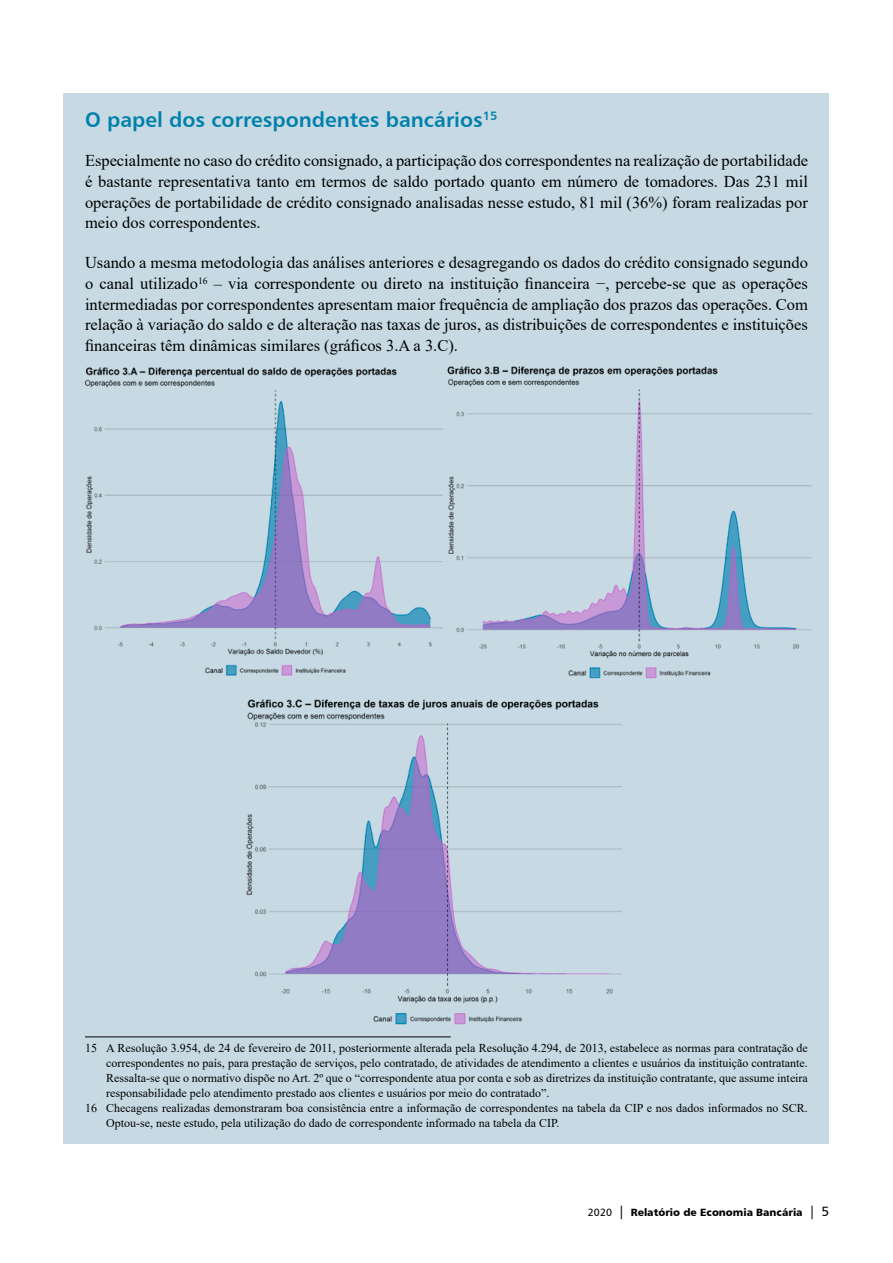
<style>
.page{position:relative;width:893px;height:1263px;background:#fff}
.page>*{position:absolute;margin:0;border:0;box-sizing:border-box;transform-origin:0 0}
.t1{font:21px "Humanist 777 BT Bold B";color:#0081ac}
.t2{font:16.5px/20.7px "Times New Roman";color:#000;text-align:justify}
.t3{font:12px "Times New Roman";color:#000}
.t4{font:10.5px "Humanist 777 BT Black B";color:#000}
.s1{font-family:"Humanist 777 BT Roman B"}
.s2{font-family:"Humanist 777 BT Roman B";font-size:13.5px}
</style>
<div class="page">
<div style="left:64px;top:94px;width:765px;height:1050px;background:#c7dae4"></div>
<hr style="left:85px;top:1036px;width:366px;height:1px;background:#000">
<img style="left:447px;top:366px;width:365px;height:313px">
<img style="left:84px;top:367px;width:358px;height:309px">
<img style="left:246px;top:699px;width:376px;height:326px">
<p class="t1" style="left:85px;top:106px;width:414px">O papel dos correspondentes bancários<sup>15</sup></p>
<p class="t2" style="left:85px;top:150px;width:725px">Especialmente no caso do crédito consignado, a participação dos correspondentes na realização de portabilidade é bastante representativa tanto em termos de saldo portado quanto em número de tomadores. Das 231 mil operações de portabilidade de crédito consignado analisadas nesse estudo, 81 mil (36%) foram realizadas por meio dos correspondentes.</p>
<p class="t2" style="left:85px;top:252px;width:724px">Usando a mesma metodologia das análises anteriores e desagregando os dados do crédito consignado segundo o canal utilizado<sup>16</sup> – via correspondente ou direto na instituição financeira −, percebe-se que as operações intermediadas por correspondentes apresentam maior frequência de ampliação dos prazos das operações. Com relação à variação do saldo e de alteração nas taxas de juros, as distribuições de correspondentes e instituições financeiras têm dinâmicas similares (gráficos 3.A a 3.C).</p>
<p class="t3" style="left:85px;top:1039px;width:724px">15 A Resolução 3.954, de 24 de fevereiro de 2011, posteriormente alterada pela Resolução 4.294, de 2013, estabelece as normas para contratação de</p>
<p class="t3" style="left:106px;top:1054px;width:703px">correspondentes no país, para prestação de serviços, pelo contratado, de atividades de atendimento a clientes e usuários da instituição contratante.</p>
<p class="t3" style="left:106px;top:1069px;width:703px">Ressalta-se que o normativo dispõe no Art. 2º que o “correspondente atua por conta e sob as diretrizes da instituição contratante, que assume inteira</p>
<p class="t3" style="left:106px;top:1084px;width:445px">responsabilidade pelo atendimento prestado aos clientes e usuários por meio do contratado”.</p>
<p class="t3" style="left:85px;top:1099px;width:724px">16 Checagens realizadas demonstraram boa consistência entre a informação de correspondentes na tabela da CIP e nos dados informados no SCR.</p>
<p class="t3" style="left:106px;top:1114px;width:455px">Optou-se, neste estudo, pela utilização do dado de correspondente informado na tabela da CIP.</p>
<p class="t4" style="left:588px;top:1205px;width:243px"><span class="s1">2020</span> <span class="s2">|</span> Relatório de Economia Bancária <span class="s2">| 5</span></p>
</div>
